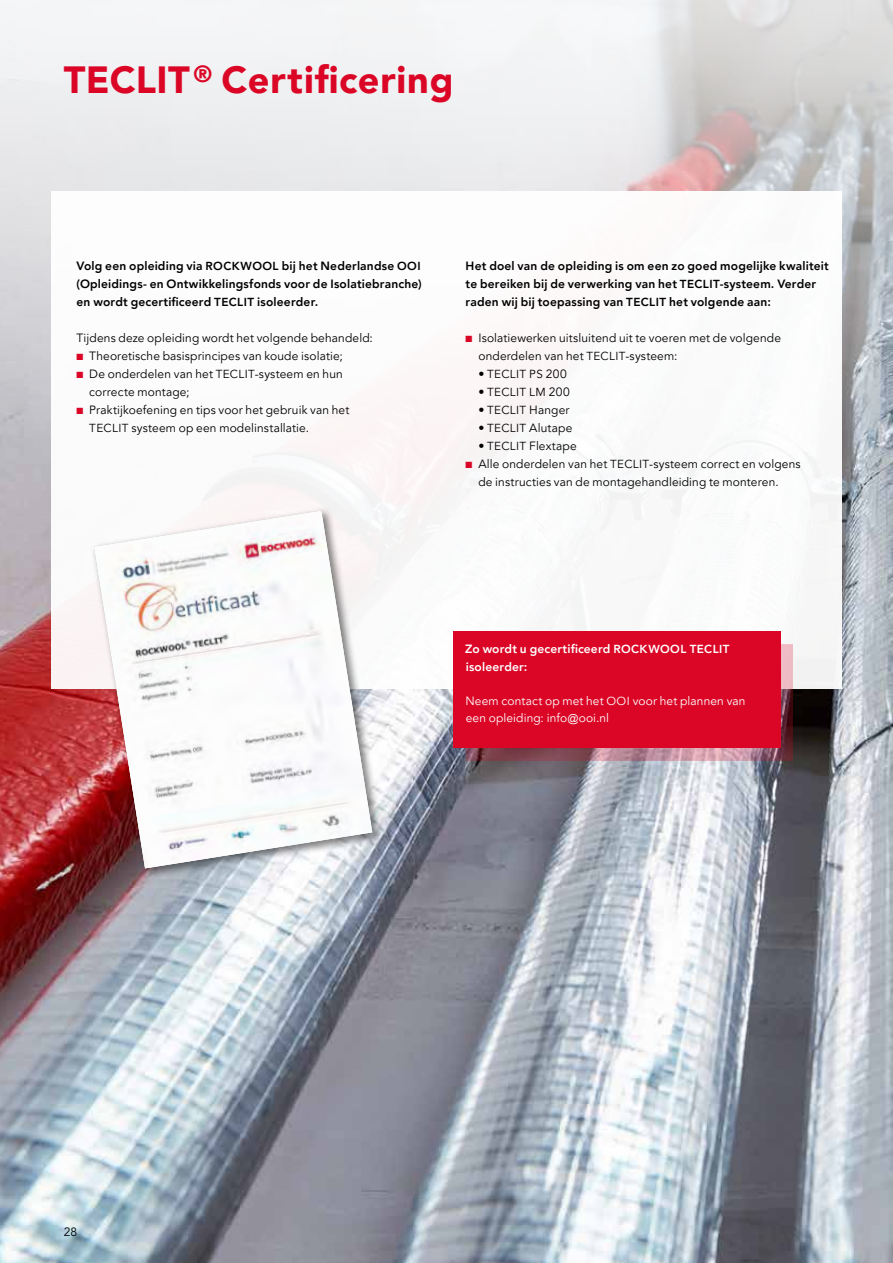
<style>
.page{position:relative;width:893px;height:1263px;background:#fff}
.page>*{position:absolute;margin:0;border:0;box-sizing:border-box;transform-origin:0 0}
.t1{font:900 37.8px "Avenir LT Pro";letter-spacing:.015em;color:#db0626}
.t2{font:12px/18px "Avenir LT Pro";letter-spacing:.01em;color:#000}
.t3{font:800 12px/18px "Avenir LT Pro";letter-spacing:.015em;color:#000;text-align:justify}
.t4{font:12px/17.2px "Avenir LT Pro";letter-spacing:.01em;color:#fff}
.t5{font:800 12px/17.2px "Avenir LT Pro";letter-spacing:.015em;color:#fff}
.t6{font:11.7px "Avenir LT Pro";letter-spacing:.035em;color:#000}
.s1{font-size:11.7px}
.s2{color:#db0626}
.s3{font-size:12px}
.s4{font-family:"Arial Unicode MS";font-size:10.95px}
</style>
<div class="page">
<img style="left:0;top:439px;width:893px;height:824px">
<svg style="left:0;top:0;width:893px;height:439px;fill:#eaebed"></svg>
<div style="left:51px;top:191px;width:791px;height:498px;background:#fff"></div>
<div style="left:466px;top:644px;width:327px;height:116px;background:#db0626;opacity:.25"></div>
<div style="left:453px;top:631px;width:327px;height:117px;background:#db0626"></div>
<div style="left:90px;top:506px;width:294px;height:374px;background:#000;opacity:.5"></div>
<img style="left:94px;top:511px;width:278px;height:357px">
<h1 class="t1" style="left:64px;top:57px;width:391px">TECLIT <sup>®</sup> Certificering</h1>
<p class="t3" style="left:77px;top:257px;width:347px">Volg een opleiding via <span class="s1">ROCKWOOL</span> bij het Nederlandse <span class="s1">OOI </span>(Opleidings- en Ontwikkelingsfonds voor de Isolatiebranche) en wordt gecertificeerd <span class="s1">TECLIT</span> isoleerder.</p>
<p class="t2" style="left:77px;top:329px;width:298px">Tijdens deze opleiding wordt het volgende behandeld:</p>
<p class="t2" style="left:77px;top:347px;width:268px"><span class="s2">■</span> Theoretische basisprincipes van koude isolatie;</p>
<p class="t2" style="left:89px;top:365px;width:255px;text-indent:-13px"><span class="s2">■</span> De onderdelen van het <span class="s1">TECLIT</span>-systeem en hun correcte montage;</p>
<p class="t2" style="left:89px;top:401px;width:262px;text-indent:-13px"><span class="s2">■</span> Praktijkoefening en tips voor het gebruik van het<br><span class="s1">TECLIT</span> systeem op een modelinstallatie.</p>
<p class="t3" style="left:466px;top:257px;width:365px;text-align:left">Het doel van de opleiding is om een zo goed mogelijke kwaliteit te bereiken bij de verwerking van het <span class="s1">TECLIT</span>-systeem. Verder raden wij bij toepassing van <span class="s1">TECLIT</span> het volgende aan:</p>
<p class="t2" style="left:478px;top:329px;width:304px;text-indent:-13px"><span class="s2">■</span> Isolatiewerken uitsluitend uit te voeren met de volgende onderdelen van het <span class="s1">TECLIT</span>-systeem:</p>
<p class="t6" style="left:478px;top:367px;width:90px"><span class="s3">•</span> TECLIT PS <span class="s3">200</span></p>
<p class="t6" style="left:478px;top:385px;width:93px"><span class="s3">•</span> TECLIT LM <span class="s3">200</span></p>
<p class="t2" style="left:478px;top:401px;width:93px">• <span class="s1">TECLIT</span> Hanger</p>
<p class="t2" style="left:478px;top:419px;width:96px">• <span class="s1">TECLIT</span> Alutape</p>
<p class="t2" style="left:478px;top:437px;width:100px">• <span class="s1">TECLIT</span> Flextape</p>
<p class="t2" style="left:478px;top:455px;width:324px;text-indent:-13px"><span class="s2">■</span> Alle onderdelen van het <span class="s1">TECLIT</span>-systeem correct en volgens de instructies van de montagehandleiding te monteren.</p>
<p class="t5" style="left:465px;top:641px;width:266px">Zo wordt u gecertificeerd <span class="s1">ROCKWOOL TECLIT </span>isoleerder:</p>
<p class="t4" style="left:465px;top:692px;width:282px">Neem contact op met het <span class="s1">OOI</span> voor het plannen van een opleiding: info<span class="s4">@</span>ooi.nl</p>
<p class="t2" style="left:64px;top:1223px;width:15px">28</p>
</div>
